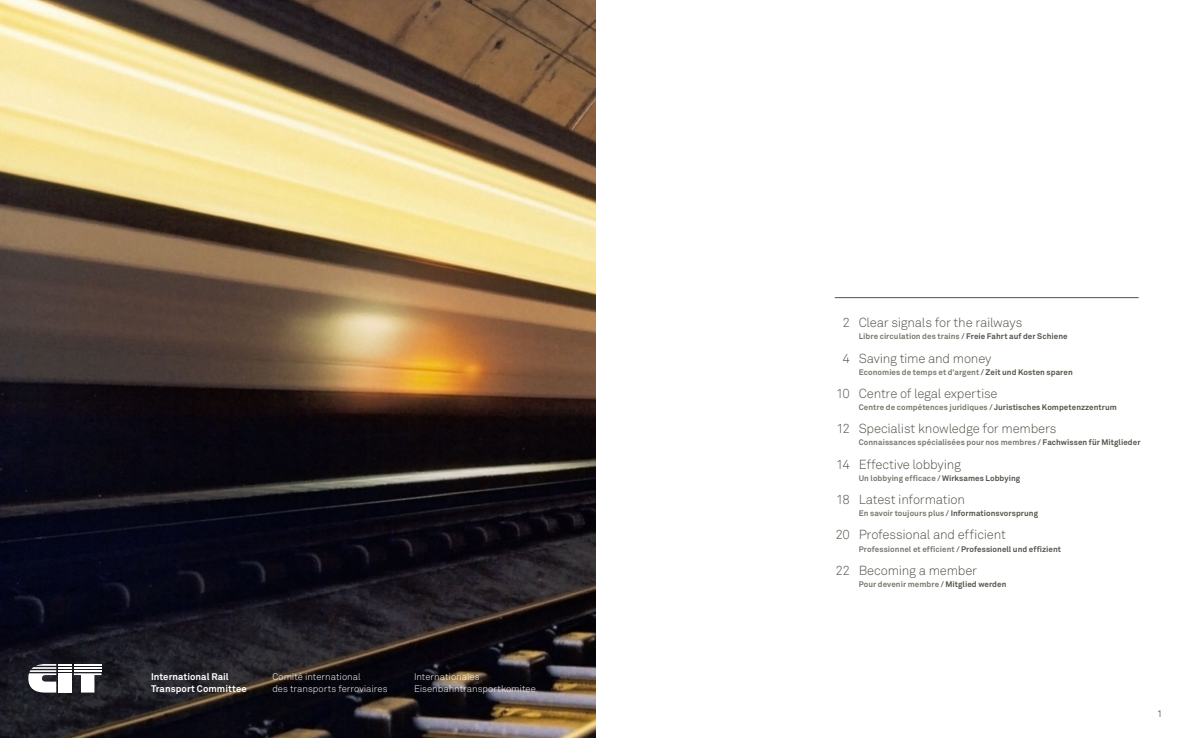
<style>
.page{position:relative;width:1191px;height:738px;background:#fff}
.page>*{position:absolute;margin:0;border:0;box-sizing:border-box;transform-origin:0 0}
.t1{font:300 13px "Akkurat";letter-spacing:-.015em;color:#535249}
.t2{font:300 9.5px/12px "Akkurat";color:#fff}
.t3{font:700 9.5px/12px "Akkurat";letter-spacing:.005em;color:#fff}
.t4{font:300 9.5px "Akkurat";color:#231f20}
.t5{font:700 8px "Akkurat";letter-spacing:.01em;color:#77766c}
.t6{font:700 8px "Akkurat";letter-spacing:.01em;color:#535249}
.s1{color:#535249}
.s2{color:#77766c}
</style>
<div class="page">
<img style="left:0;top:0;width:595px;height:737px">
<hr style="left:834px;top:297px;width:304px;height:1px;background:#535249">
<svg style="left:28px;top:663px;width:73px;height:29px"></svg>
<div style="left:58px;top:672px;width:14px;height:20px;background:#fff"></div>
<p class="t3" style="left:151px;top:670px;width:97px">International Rail<br>Transport Committee</p>
<p class="t2" style="left:272px;top:670px;width:117px">Comité international<br>des transports ferroviaires</p>
<p class="t2" style="left:414px;top:670px;width:123px">Internationales<br>Eisenbahntransportkomitee</p>
<h1 class="t1" style="left:842px;top:315px;width:181px">2 Clear signals for the railways</h1>
<p class="t5" style="left:858px;top:331px;width:210px">Libre circulation des trains <span class="s1">/ Freie Fahrt auf der Schiene</span></p>
<h1 class="t1" style="left:842px;top:350px;width:150px">4 Saving time and money</h1>
<p class="t5" style="left:858px;top:366px;width:215px">Economies de temps et d’argent <span class="s1">/ Zeit und Kosten sparen</span></p>
<h1 class="t1" style="left:836px;top:385px;width:163px">10 Centre of legal expertise</h1>
<p class="t5" style="left:858px;top:402px;width:260px">Centre de compétences juridiques <span class="s1">/ Juristisches Kompetenzzentrum</span></p>
<h1 class="t1" style="left:836px;top:421px;width:221px">12 Specialist knowledge for members</h1>
<p class="t5" style="left:858px;top:437px;width:283px">Connaissances spécialisées pour nos membres <span class="s1">/ Fachwissen für Mitglieder</span></p>
<h1 class="t1" style="left:836px;top:456px;width:126px">14 Effective lobbying</h1>
<p class="t5" style="left:858px;top:472px;width:163px">Un lobbying efficace <span class="s1">/ Wirksames Lobbying</span></p>
<h1 class="t1" style="left:836px;top:491px;width:130px">18 Latest information</h1>
<p class="t6" style="left:858px;top:508px;width:181px"><span class="s2">En savoir toujours plus</span> / Informationsvorsprung</p>
<h1 class="t1" style="left:835px;top:527px;width:172px">20 Professional and efficient</h1>
<p class="t6" style="left:858px;top:543px;width:204px"><span class="s2">Professionnel et efficient</span> / Professionell und effizient</p>
<h1 class="t1" style="left:835px;top:562px;width:143px">22 Becoming a member</h1>
<p class="t5" style="left:858px;top:578px;width:149px">Pour devenir membre <span class="s1">/ Mitglied werden</span></p>
<p class="t4" style="left:1157px;top:707px;width:7px">1</p>
</div>
